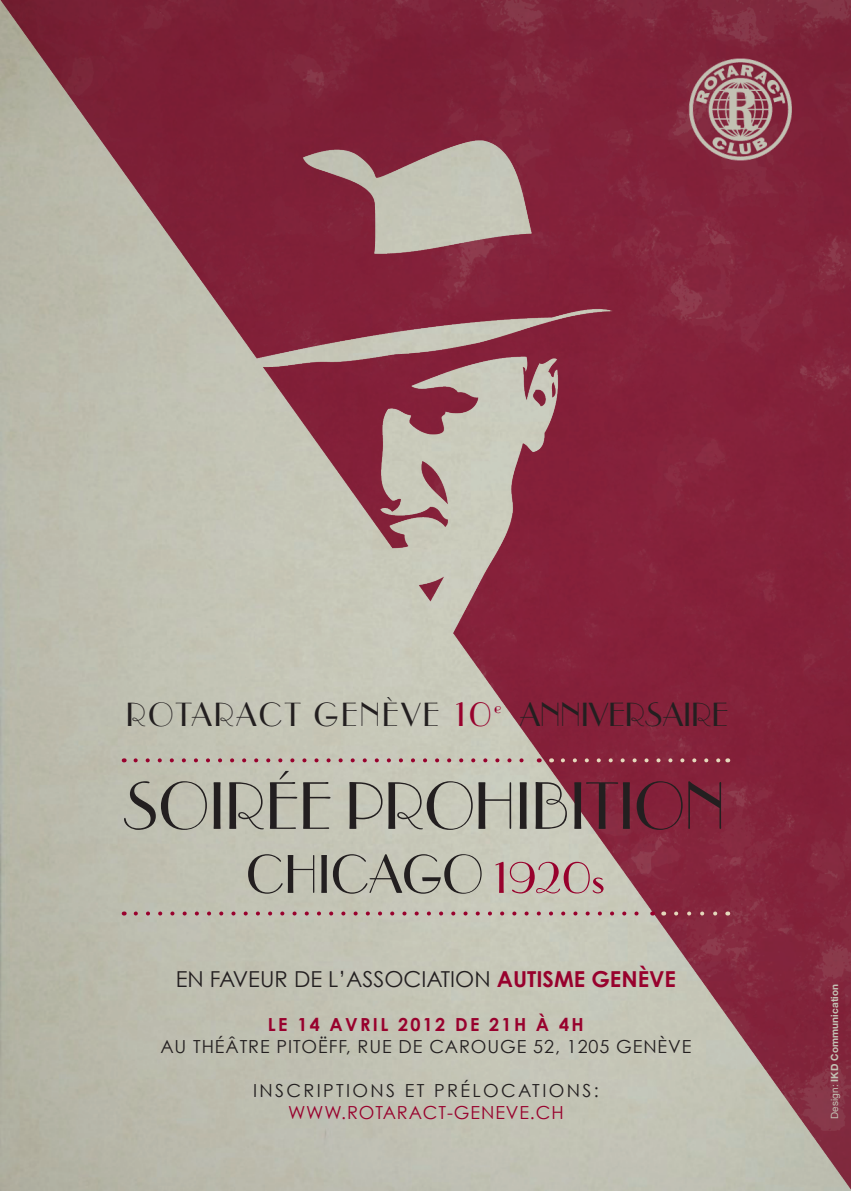
<style>
.page{position:relative;width:851px;height:1191px;background:#fff}
.page>*{position:absolute;margin:0;border:0;box-sizing:border-box;transform-origin:0 0}
.t1{font:64px "Parisian Std";color:#231f20}
.t2{font:52px "Parisian Std";color:#231f20}
.t3{font:32px "Parisian Std";color:#231f20}
.t4{font:22px "Century Gothic";color:#231f20}
.t5{font:18px "Century Gothic";letter-spacing:.05em;color:#231f20}
.t6{font:18px "Century Gothic";letter-spacing:.13em;color:#231f20}
.t7{font:18px "Century Gothic";letter-spacing:.05em;color:#98012d}
.t8{font:700 18px "Century Gothic";letter-spacing:.13em;color:#98012d}
.t9{font:700 10px "Helvetica Neue LT Std";letter-spacing:.01em;color:#c3c2b4}
.s1{font-size:40px;color:#98012d}
.s2{color:#98012d}
.s3{font-weight:700;color:#98012d}
.s4{font-weight:400}
</style>
<div class="page">
<img style="left:0;top:0;width:850px;height:1190px">
<svg style="left:136px;top:911px;width:510px;height:4px;background:#ba9796"></svg>
<svg style="left:135px;top:758px;width:397px;height:4px;background:#b99594"></svg>
<svg style="left:562px;top:758px;width:159px;height:4px"></svg>
<svg style="left:676px;top:911px;width:44px;height:4px"></svg>
<img style="left:688px;top:58px;width:103px;height:103px">
<h3 class="t3" style="left:126px;top:697px;width:603px">ROTARACT GENÈVE <span class="s1">10</span><sup>E</sup> ANNIVERSAIRE</h3>
<h1 class="t1" style="left:123px;top:771px;width:603px">SOIRÉE PROHIBITION</h1>
<h2 class="t2" style="left:246px;top:846px;width:361px">CHICAGO <span class="s2">1920S</span></h2>
<p class="t4" style="left:176px;top:965px;width:501px">EN FAVEUR DE L’ASSOCIATION <span class="s3">AUTISME GENÈVE</span></p>
<p class="t8" style="left:268px;top:1013px;width:317px">LE 14 AVRIL 2012 DE 21H À 4H</p>
<p class="t5" style="left:160px;top:1035px;width:530px">AU THÉÂTRE PITOËFF, RUE DE CAROUGE 52, 1205 GENÈVE</p>
<p class="t6" style="left:253px;top:1079px;width:347px">INSCRIPTIONS ET PRÉLOCATIONS:</p>
<p class="t7" style="left:288px;top:1101px;width:277px">WWW.ROTARACT-GENEVE.CH</p>
<p class="t9" style="left:828px;top:1119px;width:136px;rotate:-90deg"><span class="s4">Design:</span> IKD Communication</p>
</div>
